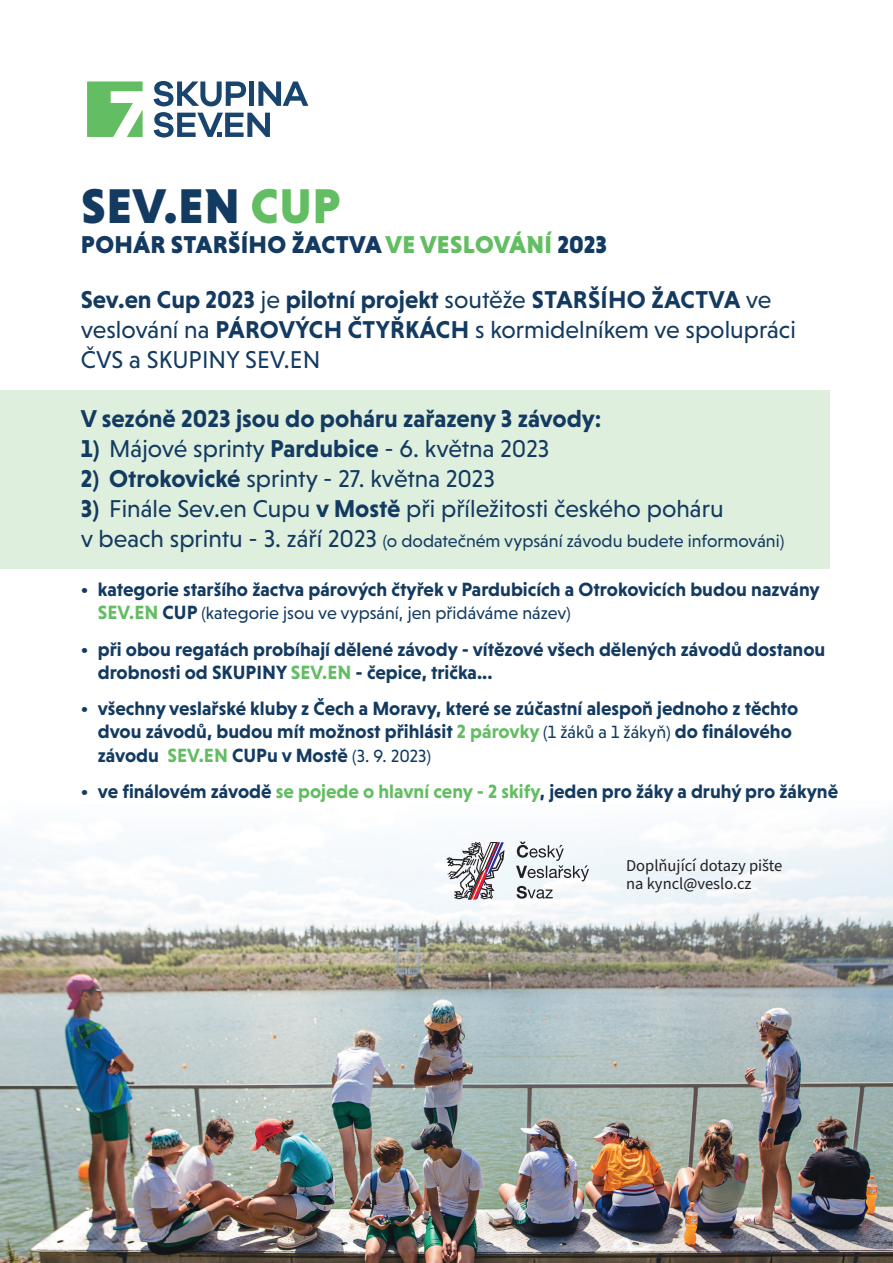
<style>
.page{position:relative;width:893px;height:1263px;background:#fff}
.page>*{position:absolute;margin:0;border:0;box-sizing:border-box;transform-origin:0 0}
.t1{font:900 49.65px "Niveau Grotesk";letter-spacing:.015em;color:#133a60}
.t2{font:24.75px/29.7px "Niveau Grotesk";color:#133a60}
.t3{font:700 24.75px "Niveau Grotesk";color:#133a60}
.t4{font:900 24.75px "Niveau Grotesk";letter-spacing:.015em;color:#133a60}
.t5{font:700 19.5px/23.4px "Niveau Grotesk";color:#133a60}
.t6{font:18px "Niveau Grotesk";color:#133a60}
.t7{font:16.5px/18px "Source Sans Pro";color:#231f20}
.s1{color:#63bd62}
.s2{font-weight:700}
.s3{font-size:24.75px}
.s4{font-weight:700;font-size:19.5px;color:#63bd62}
.s5{font-weight:700;font-size:19.5px}
.s6{font-weight:400;font-size:18px}
</style>
<div class="page">
<div style="left:0;top:390px;width:829px;height:179px;background:#dfefde"></div>
<img style="left:0;top:819px;width:893px;height:444px">
<svg style="left:516px;top:842px;width:73px;height:57px"></svg>
<svg style="left:446px;top:842px;width:58px;height:60px"></svg>
<svg style="left:87px;top:81px;width:56px;height:56px"></svg>
<svg style="left:154px;top:112px;width:116px;height:25px"></svg>
<svg style="left:154px;top:81px;width:92px;height:25px"></svg>
<div style="left:249px;top:81px;width:5px;height:25px;background:#18446e"></div>
<svg style="left:258px;top:81px;width:50px;height:25px"></svg>
<h1 class="t1" style="left:81px;top:177px;width:261px">SEV.EN <span class="s1">CUP</span></h1>
<p class="t4" style="left:81px;top:230px;width:528px">POHÁR STARŠÍHO ŽACTVA <span class="s1">VE VESLOVÁNÍ</span> 2023</p>
<p class="t2" style="left:81px;top:285px;width:717px"><span class="s2">Sev.en Cup 2023</span> je <span class="s2">pilotní projekt</span> soutěže <span class="s2">STARŠÍHO ŽACTVA</span> ve veslování na <span class="s2">PÁROVÝCH ČTYŘKÁCH</span> s kormidelníkem ve spolupráci<br>ČVS a SKUPINY SEV.EN</p>
<p class="t3" style="left:81px;top:405px;width:522px">V sezóně 2023 jsou do poháru zařazeny 3 závody:</p>
<p class="t2" style="left:81px;top:434px;width:470px"><span class="s2">1)</span> Májové sprinty <span class="s2">Pardubice</span> - 6. května 2023</p>
<p class="t2" style="left:81px;top:464px;width:416px"><span class="s2">2) Otrokovické</span> sprinty - 27. května 2023</p>
<p class="t2" style="left:81px;top:493px;width:644px"><span class="s2">3)</span> Finále Sev.en Cupu <span class="s2">v Mostě</span> při příležitosti českého poháru</p>
<p class="t6" style="left:81px;top:530px;width:705px"><span class="s3">v beach sprintu - 3. září 2023</span> (o dodatečném vypsání závodu budete informováni)</p>
<p class="t5" style="left:81px;top:577px;width:740px">• kategorie staršího žactva párových čtyřek v Pardubicích a Otrokovicích budou nazvány</p>
<p class="t6" style="left:98px;top:603px;width:474px"><span class="s4">SEV.EN</span> <span class="s5">CUP</span> (kategorie jsou ve vypsání, jen přidáváme název)</p>
<p class="t5" style="left:98px;top:637px;width:729px;text-indent:-17px">• při obou regatách probíhají dělené závody - vítězové všech dělených závodů dostanou drobnosti od SKUPINY <span class="s1">SEV.EN</span> - čepice, trička...</p>
<p class="t5" style="left:98px;top:696px;width:702px;text-indent:-17px">• všechny veslařské kluby z Čech a Moravy, které se zúčastní alespoň jednoho z těchto dvou závodů, budou mít možnost přihlásit <span class="s1">2 párovky</span> <span class="s6">(1 žáků a 1 žákyň)</span> do finálového závodu <span class="s1">SEV.EN</span> CUPu v Mostě <span class="s6">(3. 9. 2023)</span></p>
<p class="t5" style="left:81px;top:779px;width:759px">• ve finálovém závodě <span class="s1">se pojede o hlavní ceny - 2 skify</span>, jeden pro žáky a druhý pro žákyně</p>
<p class="t7" style="left:626px;top:857px;width:158px">Doplňující dotazy pište na kyncl@veslo.cz</p>
</div>
